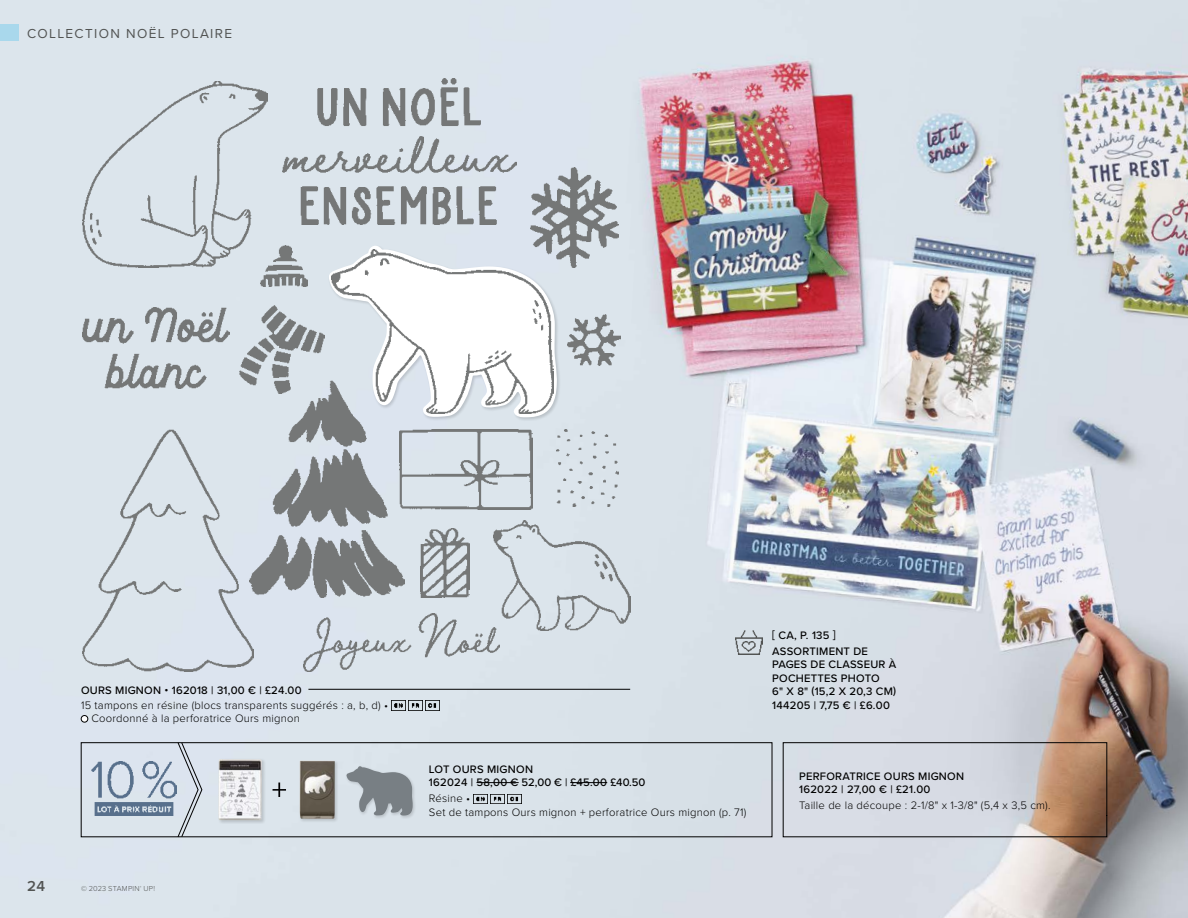
<style>
.page{position:relative;width:1188px;height:918px;background:#fff}
.page>*{position:absolute;margin:0;border:0;box-sizing:border-box;transform-origin:0 0}
.t1{font:600 15px "Proxima Nova";color:#525453}
.t2{font:13.5px "Proxima Nova";letter-spacing:.1em;color:#525453}
.t3{font:500 11.25px/13.5px "Proxima Nova";letter-spacing:.02em;color:#000}
.t4{font:300 11.25px/13.5px "Proxima Nova";letter-spacing:.02em;color:#000}
.t5{font:300 7.5px "Proxima Nova";letter-spacing:.03em;color:#525453}
.s1{font-family:"Proxima Nova T";font-weight:100}
</style>
<div class="page">
<img style="left:0;top:0;width:1188px;height:918px">
<svg style="left:783px;top:742px;width:324px;height:95px;background:#c9c3c3"></svg>
<div style="left:218px;top:759px;width:48px;height:65px;background:#000;opacity:.15"></div>
<img style="left:218px;top:759px;width:44px;height:61px">
<svg style="left:273px;top:783px;width:13px;height:14px"></svg>
<svg style="left:177px;top:744px;width:25px;height:91px;background:#c8d0d9"></svg>
<img style="left:91px;top:762px;width:86px;height:53px">
<div style="left:81px;top:742px;width:691px;height:95px;border:1px solid #000"></div>
<hr style="left:477px;top:782px;width:42px;height:1px;background:#000">
<hr style="left:570px;top:782px;width:37px;height:1px;background:#000">
<svg style="left:474px;top:794px;width:47px;height:10px"></svg>
<div style="left:328px;top:245px;width:233px;height:176px;background:#000;opacity:.15"></div>
<svg style="left:328px;top:246px;width:229px;height:171px;background:#dde5eb"></svg>
<img style="left:332px;top:249px;width:222px;height:165px">
<img style="left:261px;top:246px;width:47px;height:40px">
<img style="left:556px;top:430px;width:62px;height:77px">
<img style="left:240px;top:306px;width:84px;height:87px">
<img style="left:82px;top:308px;width:147px;height:80px">
<img style="left:303px;top:614px;width:196px;height:57px">
<img style="left:282px;top:78px;width:234px;height:147px">
<img style="left:83px;top:81px;width:184px;height:187px">
<img style="left:494px;top:521px;width:137px;height:109px">
<img style="left:82px;top:430px;width:172px;height:242px">
<img style="left:250px;top:380px;width:155px;height:217px">
<img style="left:567px;top:315px;width:54px;height:51px">
<img style="left:421px;top:528px;width:48px;height:69px">
<img style="left:399px;top:430px;width:133px;height:80px">
<img style="left:531px;top:167px;width:87px;height:101px">
<hr style="left:308px;top:689px;width:322px;height:1px;background:#000">
<img style="left:391px;top:701px;width:14px;height:9px">
<img style="left:408px;top:701px;width:14px;height:10px">
<img style="left:425px;top:701px;width:14px;height:9px">
<div style="left:81px;top:716px;width:7px;height:6px;background:#fff;border-radius:50%"></div>
<div style="left:81px;top:715px;width:7px;height:7px;border:1px solid #000;border-radius:50%"></div>
<div style="left:299px;top:760px;width:40px;height:63px;background:#c9d2d8"></div>
<img style="left:300px;top:761px;width:35px;height:58px">
<div style="left:345px;top:765px;width:72px;height:54px;background:#000;opacity:.15"></div>
<svg style="left:346px;top:766px;width:67px;height:50px;background:#9ba2a8"></svg>
<img style="left:735px;top:630px;width:27px;height:24px">
<div style="left:0;top:24px;width:19px;height:16px;background:#a9d8ec"></div>
<p class="t2" style="left:27px;top:23px;width:207px">COLLECTION NOËL POLAIRE</p>
<p class="t3" style="left:81px;top:683px;width:222px">OURS MIGNON • 162018 | 31,00 € | £24.00</p>
<p class="t4" style="left:91px;top:698px;width:298px;text-indent:-10px">15 tampons en résine (blocs transparents suggérés : a, b, d) •<br>Coordonné à la perforatrice Ours mignon</p>
<h1 class="t1" style="left:27px;top:875px;width:20px">24</h1>
<p class="t5" style="left:81px;top:883px;width:76px">© 2023 STAMPIN<span class="s1">'</span> UP!</p>
<p class="t3" style="left:429px;top:762px;width:218px">LOT OURS MIGNON<br>162024 | 58,00 € 52,00 € | £45.00 £40.50</p>
<p class="t4" style="left:429px;top:791px;width:319px">Résine •<br>Set de tampons Ours mignon + perforatrice Ours mignon (p. 71)</p>
<p class="t3" style="left:772px;top:627px;width:97px;line-height:15.6px">[ CA, P. 135 ]<br>ASSORTIMENT DE</p>
<p class="t3" style="left:772px;top:657px;width:126px">PAGES DE CLASSEUR À<br>POCHETTES PHOTO<br>6" X 8" (15,2 X 20,3 CM)<br>144205 | 7,75 € | £6.00</p>
<p class="t3" style="left:799px;top:769px;width:166px">PERFORATRICE OURS MIGNON<br>162022 | 27,00 € | £21.00</p>
<p class="t4" style="left:799px;top:798px;width:253px">Taille de la découpe : 2-1/8" x 1-3/8" (5,4 x 3,5 cm).</p>
</div>
